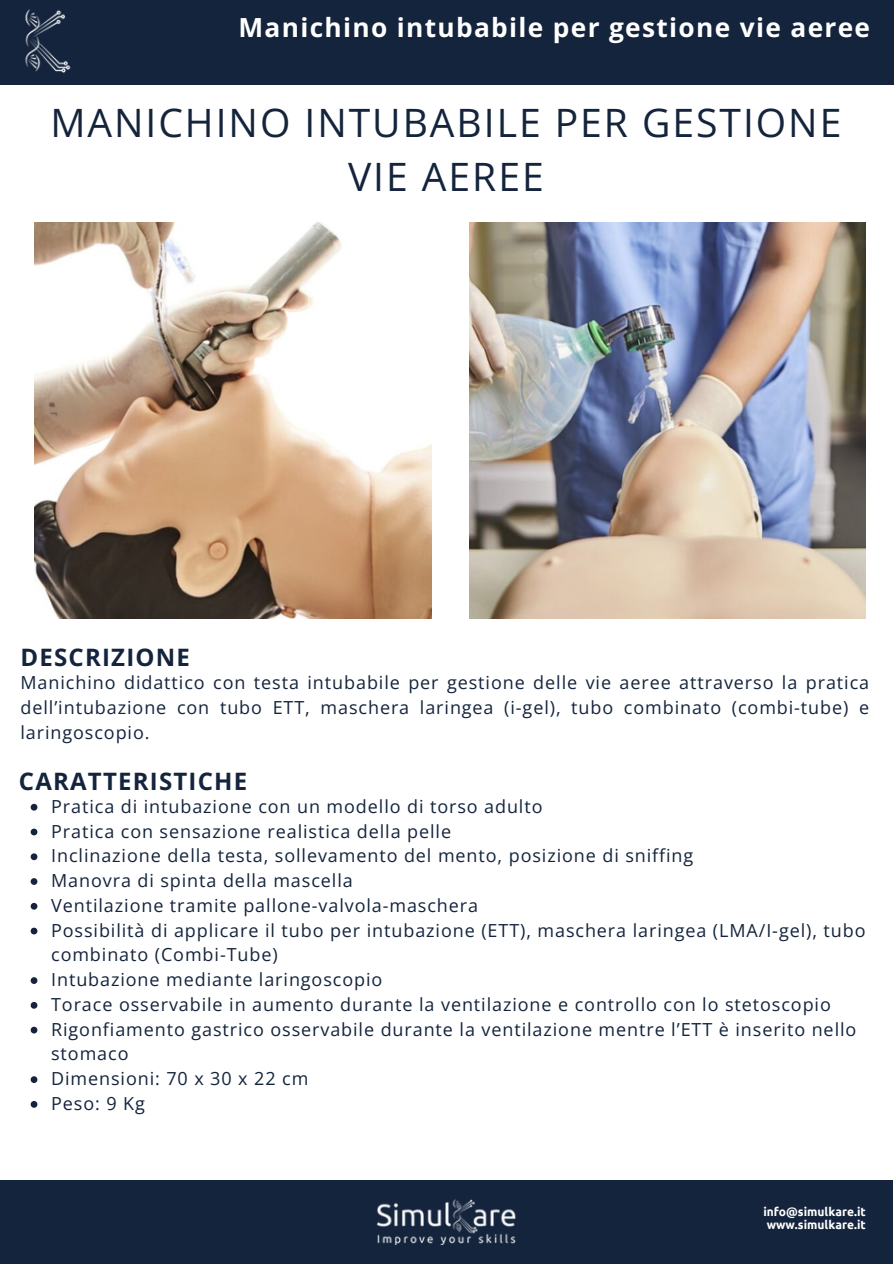
<style>
.page{position:relative;width:894px;height:1264px;background:#fff}
.page>*{position:absolute;margin:0;border:0;box-sizing:border-box;transform-origin:0 0}
.t1{font:39px/54px "Open Sans";letter-spacing:.05em;color:#14243c;text-align:center}
.t2{font:700 26.25px "Open Sans";letter-spacing:.05em;color:#fff}
.t3{font:700 24px "Open Sans";letter-spacing:.05em;color:#14243c}
.t4{font:18px/24.8px "Open Sans";letter-spacing:.05em;color:#14243c}
.t5{font:700 12px/13.5px "Ubuntu";color:#fff}
</style>
<div class="page">
<div style="left:0;top:1179px;width:892px;height:84px;background:#14243c"></div>
<img style="left:377px;top:1199px;width:139px;height:45px">
<div style="left:0;top:0;width:892px;height:85px;background:#14243c"></div>
<img style="left:25px;top:10px;width:46px;height:63px">
<img style="left:35px;top:223px;width:396px;height:396px">
<img style="left:469px;top:223px;width:396px;height:396px">
<svg style="left:31px;top:803px;width:6px;height:7px"></svg>
<svg style="left:31px;top:828px;width:6px;height:7px"></svg>
<svg style="left:31px;top:853px;width:6px;height:7px"></svg>
<svg style="left:31px;top:878px;width:6px;height:6px"></svg>
<svg style="left:31px;top:902px;width:6px;height:7px"></svg>
<svg style="left:31px;top:927px;width:6px;height:7px"></svg>
<svg style="left:31px;top:977px;width:6px;height:6px"></svg>
<svg style="left:31px;top:1002px;width:6px;height:6px"></svg>
<svg style="left:31px;top:1026px;width:6px;height:7px"></svg>
<svg style="left:31px;top:1076px;width:6px;height:6px"></svg>
<svg style="left:31px;top:1101px;width:6px;height:6px"></svg>
<h3 class="t2" style="left:238px;top:9px;width:633px">Manichino intubabile per gestione vie aeree</h3>
<p class="t1" style="left:50px;top:94px;width:792px">MANICHINO INTUBABILE PER GESTIONE<br>VIE AEREE</p>
<p class="t3" style="left:21px;top:640px;width:171px">DESCRIZIONE</p>
<p class="t4" style="left:21px;top:670px;width:850px;text-align:justify">Manichino didattico con testa intubabile per gestione delle vie aeree attraverso la pratica dell’intubazione con tubo ETT, maschera laringea (i-gel), tubo combinato (combi-tube) e laringoscopio.</p>
<p class="t3" style="left:19px;top:764px;width:230px">CARATTERISTICHE</p>
<p class="t4" style="left:51px;top:793px;width:493px">Pratica di intubazione con un modello di torso adulto</p>
<h2 class="t4" style="left:51px;top:818px;width:401px">Pratica con sensazione realistica della pelle</h2>
<h4 class="t4" style="left:51px;top:843px;width:643px">Inclinazione della testa, sollevamento del mento, posizione di sniffing</h4>
<h2 class="t4" style="left:51px;top:867px;width:303px">Manovra di spinta della mascella</h2>
<p class="t4" style="left:51px;top:892px;width:428px">Ventilazione tramite pallone-valvola-maschera</p>
<p class="t4" style="left:51px;top:917px;width:815px">Possibilità di applicare il tubo per intubazione (ETT), maschera laringea (LMA/I-gel), tubo combinato (Combi-Tube)</p>
<p class="t4" style="left:51px;top:966px;width:332px">Intubazione mediante laringoscopio</p>
<p class="t4" style="left:51px;top:991px;width:781px">Torace osservabile in aumento durante la ventilazione e controllo con lo stetoscopio</p>
<p class="t4" style="left:51px;top:1016px;width:806px">Rigonfiamento gastrico osservabile durante la ventilazione mentre l’ETT è inserito nello stomaco</p>
<p class="t4" style="left:51px;top:1065px;width:258px">Dimensioni: 70 x 30 x 22 cm</p>
<p class="t4" style="left:51px;top:1090px;width:95px">Peso: 9 Kg</p>
<h1 class="t5" style="left:763px;top:1204px;width:104px">info@simulkare.it www.simulkare.it</h1>
</div>
